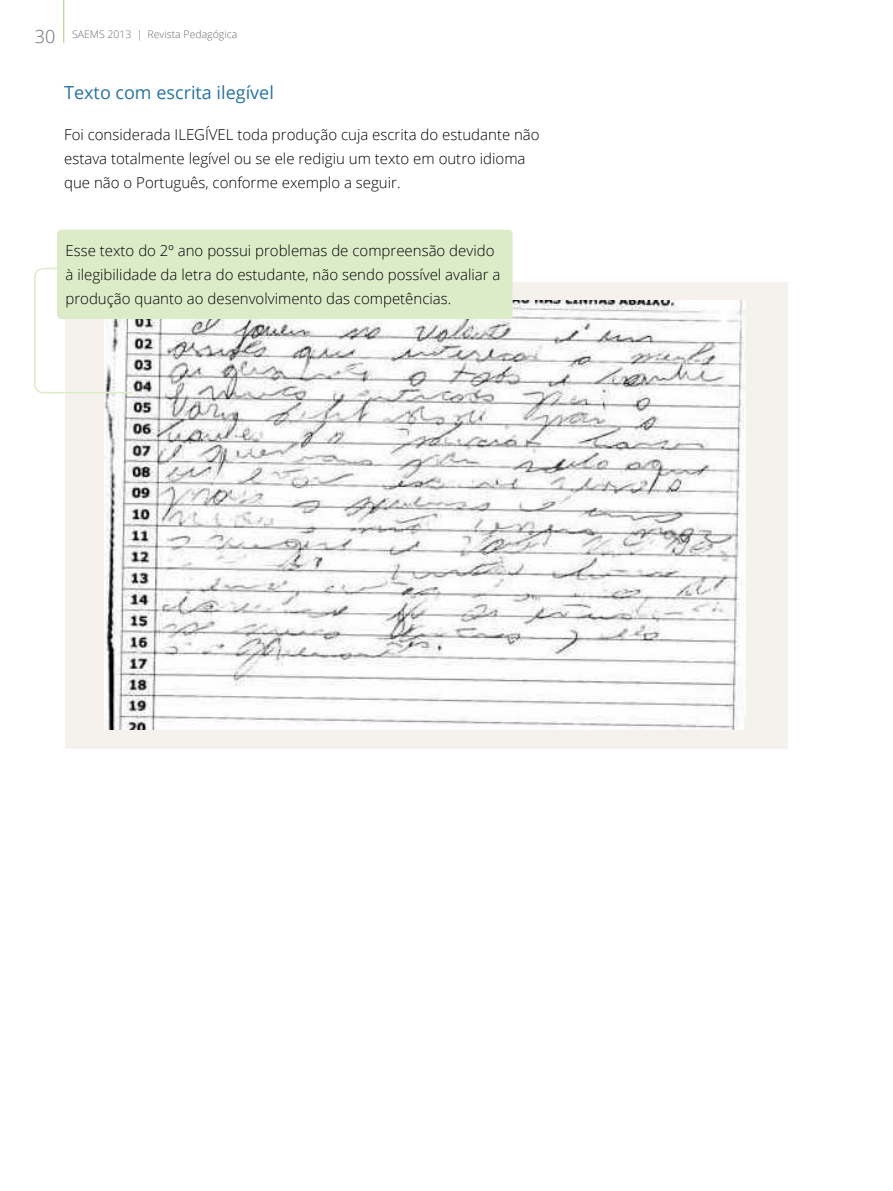
<style>
.page{position:relative;width:893px;height:1191px;background:#fff}
.page>*{position:absolute;margin:0;border:0;box-sizing:border-box;transform-origin:0 0}
.t1{font:18px "Open Sans";color:#2672a1}
.t2{font:300 15px/24px "Open Sans";color:#000}
.t3{font:300 10.5px "Open Sans";color:#6d6e71}
.s1{font-size:18px}
</style>
<div class="page">
<div style="left:65px;top:282px;width:723px;height:466px;background:#f5f2ed"></div>
<img style="left:104px;top:301px;width:642px;height:428px">
<div style="left:57px;top:230px;width:456px;height:89px;background:#dcecc8;border-radius:4px"></div>
<svg style="left:34px;top:267px;width:100px;height:127px"></svg>
<hr style="left:63px;top:0;width:1px;height:43px;background:#a2d06d">
<p class="t3" style="left:35px;top:27px;width:204px"><span class="s1">30</span> SAEMS 2013 | Revista Pedagógica</p>
<p class="t1" style="left:64px;top:80px;width:211px">Texto com escrita ilegível</p>
<p class="t2" style="left:64px;top:122px;width:477px">Foi considerada ILEGÍVEL toda produção cuja escrita do estudante não estava totalmente legível ou se ele redigiu um texto em outro idioma que não o Português, conforme exemplo a seguir.</p>
<p class="t2" style="left:65px;top:238px;width:436px">Esse texto do 2º ano possui problemas de compreensão devido à ilegibilidade da letra do estudante, não sendo possível avaliar a produção quanto ao desenvolvimento das competências.</p>
</div>
